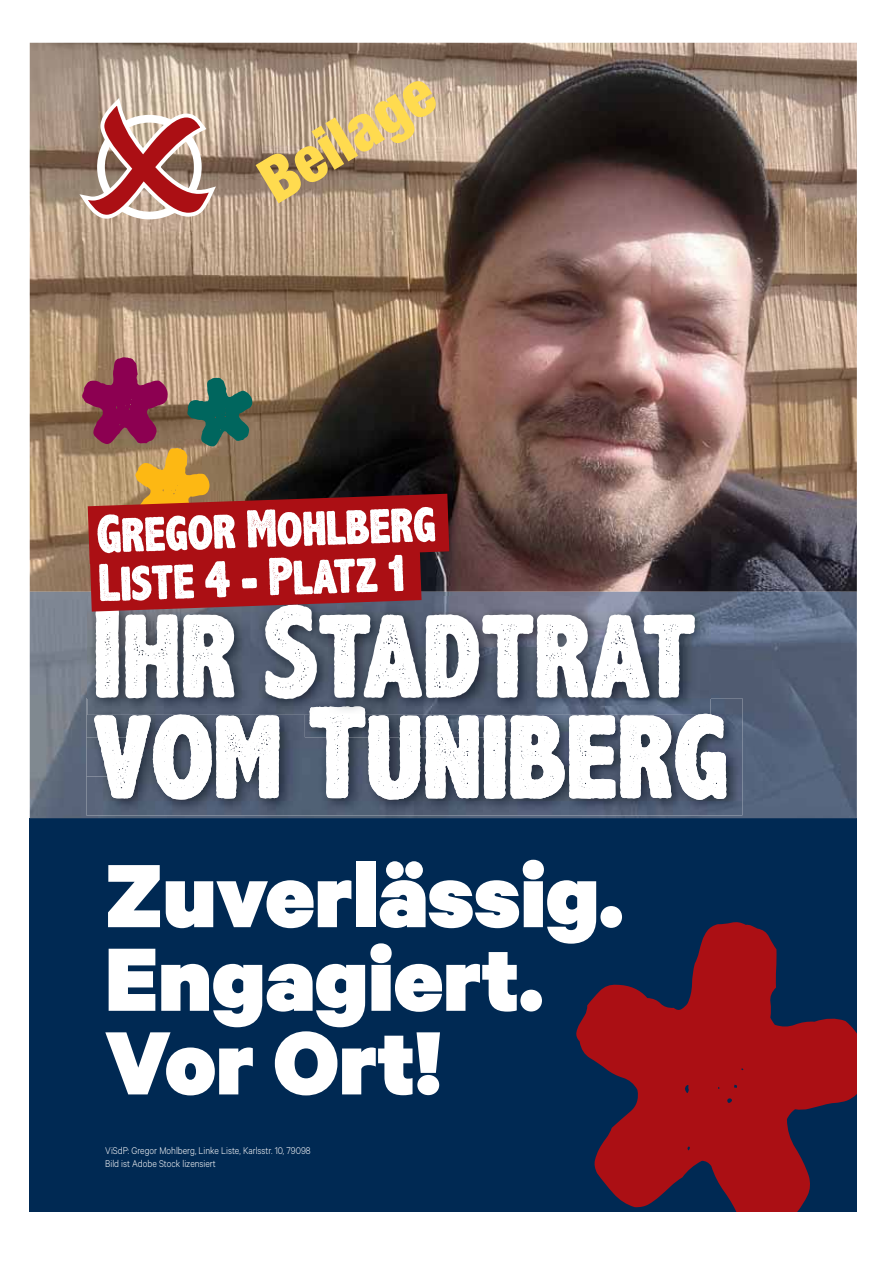
<style>
.page{position:relative;width:893px;height:1263px;background:#fff}
.page>*{position:absolute;margin:0;border:0;box-sizing:border-box;transform-origin:0 0}
.t1{font:900 101.1px/83.7px "Calibre";color:#fff}
.t2{font:900 condensed 62.55px "Helvetica Neue LT Pro";color:#ffdb4f}
.t3{font:300 10.95px/12.3px "Calibre";color:#fff;scale:.9 1}
</style>
<div class="page">
<img style="left:30px;top:43px;width:827px;height:549px">
<div style="left:30px;top:818px;width:827px;height:394px;background:#002953"></div>
<svg style="left:576px;top:922px;width:281px;height:290px;fill:#ab0f14"></svg>
<img style="left:30px;top:592px;width:827px;height:226px">
<svg style="left:75px;top:94px;width:144px;height:129px"></svg>
<img style="left:524px;top:776px;width:218px;height:39px">
<svg style="left:94px;top:706px;width:632px;height:94px"></svg>
<img style="left:87px;top:596px;width:623px;height:119px">
<img style="left:176px;top:706px;width:534px;height:9px">
<svg style="left:95px;top:604px;width:600px;height:95px"></svg>
<svg style="left:82px;top:357px;width:367px;height:255px;background:#8e5a53"></svg>
<h2 class="t2" style="left:253px;top:167px;width:194px;rotate:-31deg">Beilage</h2>
<h1 class="t1" style="left:105px;top:861px;width:519px">Zuverlässig.<br>Engagiert.<br>Vor Ort!</h1>
<p class="t3" style="left:105px;top:1145px;width:230px">ViSdP: Gregor Mohlberg, Linke Liste, Karlsstr. 10, 79098<br>Bild ist Adobe Stock lizensiert</p>
</div>
